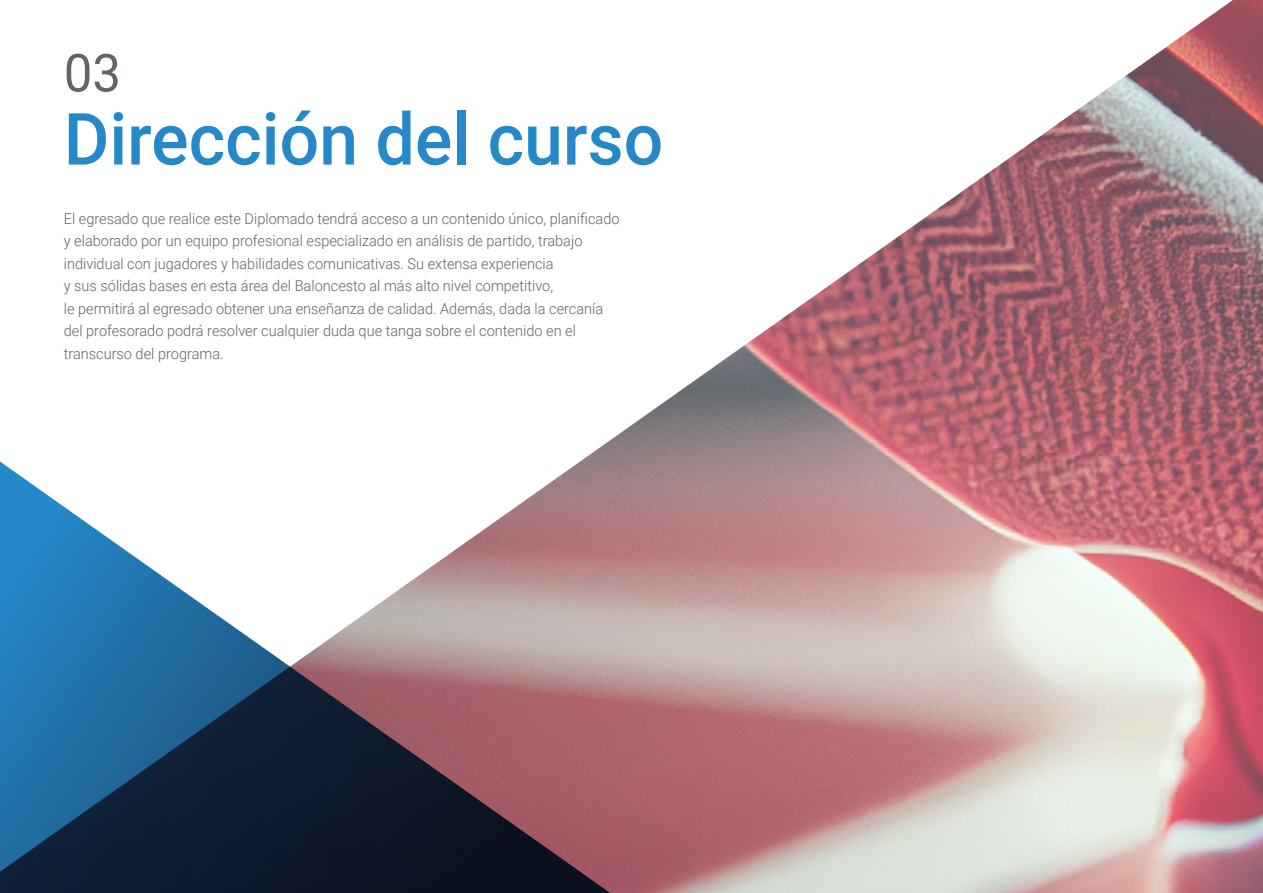
<style>
.page{position:relative;width:1263px;height:893px;background:#fff}
.page>*{position:absolute;margin:0;border:0;box-sizing:border-box;transform-origin:0 0}
.t1{font:500 72px "Roboto";color:#2488c9}
.t2{font:52.5px "Roboto";color:#61646a}
.t3{font:300 15px/22.5px "Roboto";color:#61646a}
</style>
<div class="page">
<img style="left:602px;top:0;width:661px;height:893px">
<svg style="left:0;top:446px;width:640px;height:447px"></svg>
<h2 class="t2" style="left:64px;top:36px;width:59px">03</h2>
<h1 class="t1" style="left:64px;top:89px;width:601px">Dirección del curso</h1>
<p class="t3" style="left:64px;top:207px;width:557px">El egresado que realice este Diplomado tendrá acceso a un contenido único, planificado y elaborado por un equipo profesional especializado en análisis de partido, trabajo individual con jugadores y habilidades comunicativas. Su extensa experiencia<br>y sus sólidas bases en esta área del Baloncesto al más alto nivel competitivo,<br>le permitirá al egresado obtener una enseñanza de calidad. Además, dada la cercanía del profesorado podrá resolver cualquier duda que tanga sobre el contenido en el transcurso del programa.</p>
</div>
